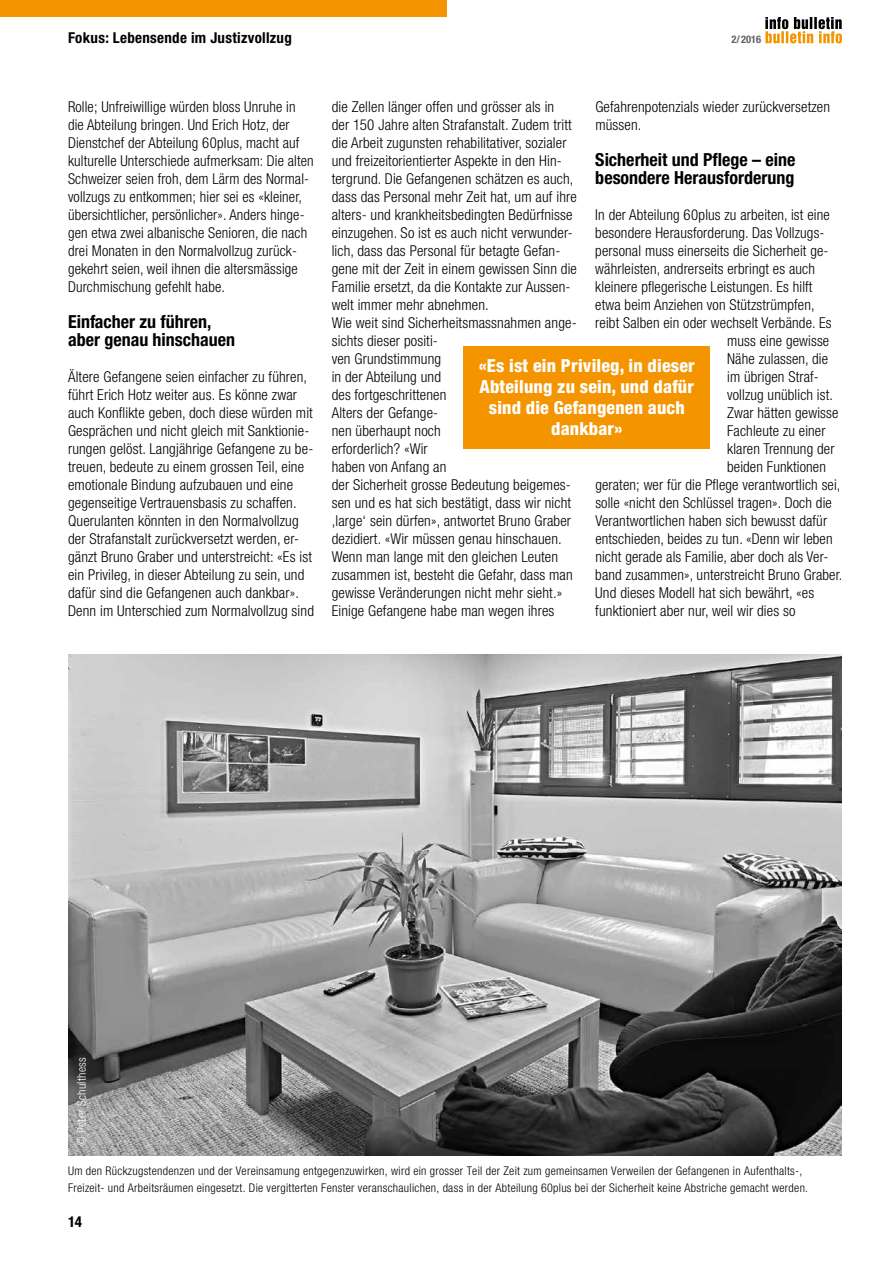
<style>
.page{position:relative;width:893px;height:1263px;background:#fff}
.page>*{position:absolute;margin:0;border:0;box-sizing:border-box;transform-origin:0 0}
.t1{font:700 condensed 18px/18px "Helvetica Neue LT Std";color:#000}
.t2{font:800 condensed 18px/21px "Helvetica Neue LT Std";letter-spacing:.01em;color:#fff;text-align:center}
.t3{font:300 condensed 15px/18px "Helvetica Neue LT Std";letter-spacing:.01em;color:#000}
.t4{font:700 condensed 15px "Helvetica Neue LT Std";letter-spacing:.02em;color:#000}
.t5{font:300 condensed 12px/16.5px "Helvetica Neue LT Std";letter-spacing:.025em;color:#000}
.t6{font:300 condensed 12px "Helvetica Neue LT Std";letter-spacing:.025em;color:#fff}
.t7{font:700 condensed 10.5px "Helvetica Neue LT Std";color:#626261}
</style>
<div class="page">
<svg style="left:765px;top:17px;width:77px;height:26px"></svg>
<div style="left:0;top:0;width:446px;height:17px;background:#f49500"></div>
<div style="left:463px;top:346px;width:247px;height:102px;background:#f49500"></div>
<img style="left:68px;top:655px;width:774px;height:501px">
<p class="t4" style="left:68px;top:29px;width:225px">Fokus: Lebensende im Justizvollzug</p>
<p class="t7" style="left:732px;top:33px;width:31px">2/2016</p>
<p class="t3" style="left:68px;top:97px;width:247px">Rolle; Unfreiwillige würden bloss Unruhe in die Abteilung bringen. Und Erich Hotz, der Dienstchef der Abteilung 60plus, macht auf kulturelle Unterschiede aufmerksam: Die alten Schweizer seien froh, dem Lärm des Normal&shy;vollzugs zu entkommen; hier sei es «kleiner, übersichtlicher, persönlicher». Anders hinge&shy;gen etwa zwei albanische Senioren, die nach drei Monaten in den Normalvollzug zurück&shy;gekehrt seien, weil ihnen die altersmässige Durchmischung gefehlt habe.</p>
<p class="t1" style="left:68px;top:312px;width:169px">Einfacher zu führen, aber genau hinschauen</p>
<p class="t3" style="left:68px;top:367px;width:247px">Ältere Gefangene seien einfacher zu führen, führt Erich Hotz weiter aus. Es könne zwar auch Konflikte geben, doch diese würden mit Gesprächen und nicht gleich mit Sanktionie&shy;rungen gelöst. Langjährige Gefangene zu be&shy;treuen, bedeute zu einem grossen Teil, eine emotionale Bindung aufzubauen und eine gegenseitige Vertrauensbasis zu schaffen.<br>Querulanten könnten in den Normalvollzug der Strafanstalt zurückversetzt werden, er&shy;gänzt Bruno Graber und unterstreicht: «Es ist ein Privileg, in dieser Abteilung zu sein, und dafür sind die Gefangenen auch dankbar».<br>Denn im Unterschied zum Normalvollzug sind</p>
<p class="t3" style="left:332px;top:97px;width:247px">die Zellen länger offen und grösser als in<br>der 150 Jahre alten Strafanstalt. Zudem tritt die Arbeit zugunsten rehabilitativer, sozialer und freizeitorientierter Aspekte in den Hin&shy;tergrund. Die Gefangenen schätzen es auch, dass das Personal mehr Zeit hat, um auf ihre alters- und krankheitsbedingten Bedürfnisse einzugehen. So ist es auch nicht verwunder&shy;lich, dass das Personal für betagte Gefan&shy;gene mit der Zeit in einem gewissen Sinn die Familie ersetzt, da die Kontakte zur Aussen&shy;welt immer mehr abnehmen.<br>Wie weit sind Sicherheitsmassnahmen ange&shy;sichts dieser positi-<br>ven Grundstimmung<br>in der Abteilung und<br>des fortgeschrittenen<br>Alters der Gefange-<br>nen überhaupt noch<br>erforderlich? «Wir<br>haben von Anfang an<br>der Sicherheit grosse Bedeutung beigemes&shy;sen und es hat sich bestätigt, dass wir nicht ‚large‘ sein dürfen», antwortet Bruno Graber dezidiert. «Wir müssen genau hinschauen.<br>Wenn man lange mit den gleichen Leuten zusammen ist, besteht die Gefahr, dass man gewisse Veränderungen nicht mehr sieht.» Einige Gefangene habe man wegen ihres</p>
<p class="t3" style="left:595px;top:97px;width:236px">Gefahrenpotenzials wieder zurückversetzen müssen.</p>
<p class="t1" style="left:595px;top:150px;width:202px">Sicherheit und Pflege – eine besondere Herausforderung</p>
<p class="t3" style="left:595px;top:205px;width:236px">In der Abteilung 60plus zu arbeiten, ist eine</p>
<p class="t3" style="left:595px;top:223px;width:231px">besondere Herausforderung. Das Vollzugs-</p>
<p class="t3" style="left:595px;top:241px;width:235px">personal muss einerseits die Sicherheit ge-</p>
<p class="t3" style="left:595px;top:259px;width:221px">währleisten, andrerseits erbringt es auch</p>
<p class="t3" style="left:595px;top:277px;width:219px">kleinere pflegerische Leistungen. Es hilft</p>
<p class="t3" style="left:595px;top:295px;width:221px">etwa beim Anziehen von Stützstrümpfen,</p>
<p class="t3" style="left:595px;top:313px;width:238px">reibt Salben ein oder wechselt Verbände. Es</p>
<p class="t3" style="left:727px;top:331px;width:104px">muss eine gewisse</p>
<p class="t3" style="left:727px;top:349px;width:102px">Nähe zulassen, die</p>
<p class="t3" style="left:727px;top:367px;width:93px">im übrigen Straf-</p>
<p class="t3" style="left:727px;top:385px;width:107px">vollzug unüblich ist.</p>
<p class="t3" style="left:727px;top:403px;width:113px">Zwar hätten gewisse</p>
<p class="t3" style="left:727px;top:421px;width:100px">Fachleute zu einer</p>
<p class="t3" style="left:727px;top:439px;width:109px">klaren Trennung der</p>
<p class="t3" style="left:727px;top:457px;width:100px">beiden Funktionen</p>
<p class="t3" style="left:595px;top:475px;width:247px">geraten; wer für die Pflege verantwortlich sei,</p>
<p class="t3" style="left:595px;top:493px;width:238px">solle «nicht den Schlüssel tragen». Doch die</p>
<p class="t3" style="left:595px;top:511px;width:233px">Verantwortlichen haben sich bewusst dafür</p>
<p class="t3" style="left:595px;top:529px;width:239px">entschieden, beides zu tun. «Denn wir leben</p>
<p class="t3" style="left:595px;top:547px;width:235px">nicht gerade als Familie, aber doch als Ver-</p>
<p class="t3" style="left:595px;top:565px;width:249px">band zusammen», unterstreicht Bruno Graber.</p>
<p class="t3" style="left:595px;top:583px;width:220px">Und dieses Modell hat sich bewährt, «es</p>
<p class="t3" style="left:595px;top:601px;width:202px">funktioniert aber nur, weil wir dies so</p>
<p class="t2" style="left:479px;top:355px;width:218px">«Es ist ein Privileg, in dieser<br>Abteilung zu sein, und dafür sind die Gefangenen auch dankbar»</p>
<p class="t6" style="left:75px;top:1146px;width:90px;rotate:-90deg">© Peter Schulthess</p>
<p class="t5" style="left:68px;top:1163px;width:742px">Um den Rückzugstendenzen und der Vereinsamung entgegenzuwirken, wird ein grosser Teil der Zeit zum gemeinsamen Verweilen der Gefangenen in Aufenthalts-,<br>Freizeit- und Arbeitsräumen eingesetzt. Die vergitterten Fenster veranschaulichen, dass in der Abteilung 60plus bei der Sicherheit keine Abstriche gemacht werden.</p>
<p class="t4" style="left:68px;top:1212px;width:16px">14</p>
</div>
